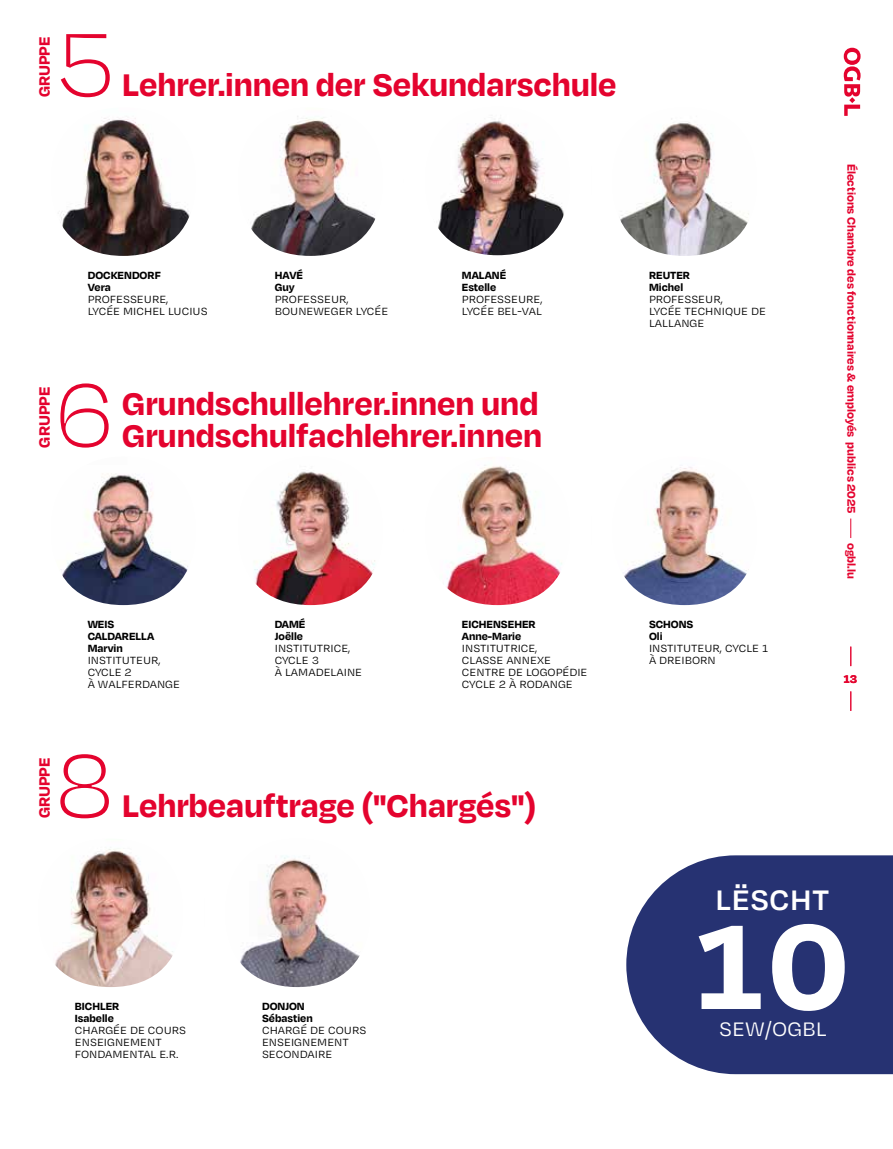
<style>
.page{position:relative;width:893px;height:1149px;background:#fff}
.page>*{position:absolute;margin:0;border:0;box-sizing:border-box;transform-origin:0 0}
.t1{font:700 138.45px "Degular Text";color:#fff}
.t2{font:100 103.35px "Degular";color:#e4032e}
.t3{font:700 36px "Degular";letter-spacing:-.005em;color:#e4032e}
.t4{font:600 32.4px "Degular Text";color:#fff}
.t5{font:22.5px "Degular Text";color:#fff}
.t6{font:700 17.25px "Degular";letter-spacing:-.005em;color:#e4032e}
.t7{font:700 12.9px "Degular";color:#e4032e}
.t8{font:12px/12px "Degular Text";color:#000}
.t9{font:700 12px/12px "Degular";color:#000}
</style>
<div class="page">
<img style="left:55px;top:849px;width:118px;height:137px">
<img style="left:240px;top:855px;width:120px;height:131px">
<img style="left:61px;top:473px;width:127px;height:132px">
<img style="left:254px;top:471px;width:121px;height:134px">
<img style="left:446px;top:465px;width:116px;height:140px">
<img style="left:624px;top:467px;width:125px;height:138px">
<img style="left:61px;top:118px;width:129px;height:138px">
<img style="left:251px;top:116px;width:125px;height:140px">
<img style="left:438px;top:121px;width:126px;height:134px">
<img style="left:620px;top:118px;width:129px;height:138px">
<svg style="left:850px;top:518px;width:1px;height:20px"></svg>
<svg style="left:850px;top:646px;width:1px;height:20px"></svg>
<svg style="left:850px;top:691px;width:1px;height:19px"></svg>
<svg style="left:844px;top:48px;width:17px;height:68px"></svg>
<svg style="left:626px;top:855px;width:267px;height:218px;fill:#263272"></svg>
<h3 class="t6" style="left:33px;top:97px;width:62px;rotate:-90deg">GRUPPE</h3>
<h2 class="t2" style="left:56px;top:4px;width:60px">5</h2>
<h3 class="t3" style="left:122px;top:62px;width:496px">Lehrer.innen der Sekundarschule</h3>
<p class="t9" style="left:88px;top:269px;width:75px">DOCKENDORF<br>Vera</p>
<p class="t8" style="left:88px;top:293px;width:121px">PROFESSEURE,<br>LYCÉE MICHEL LUCIUS</p>
<p class="t9" style="left:275px;top:269px;width:30px">HAVÉ<br>Guy</p>
<p class="t8" style="left:275px;top:293px;width:115px">PROFESSEUR,<br>BOUNEWEGER LYCÉE</p>
<p class="t9" style="left:462px;top:268px;width:46px">MALANÉ<br>Estelle</p>
<p class="t8" style="left:462px;top:292px;width:82px">PROFESSEURE,<br>LYCÉE BEL-VAL</p>
<h3 class="t6" style="left:33px;top:447px;width:62px;rotate:-90deg">GRUPPE</h3>
<h2 class="t2" style="left:56px;top:354px;width:59px">6</h2>
<h3 class="t3" style="left:122px;top:381px;width:418px">Grundschullehrer.innen und</h3>
<h3 class="t3" style="left:122px;top:412px;width:421px">Grundschulfachlehrer.innen</h3>
<p class="t9" style="left:88px;top:617px;width:68px">WEIS<br>CALDARELLA<br>Marvin</p>
<p class="t8" style="left:88px;top:654px;width:94px">INSTITUTEUR,<br>CYCLE 2<br>À WALFERDANGE</p>
<p class="t9" style="left:275px;top:617px;width:32px">DAMÉ<br>Joëlle</p>
<p class="t8" style="left:275px;top:642px;width:89px">INSTITUTRICE,<br>CYCLE 3<br>À LAMADELAINE</p>
<p class="t9" style="left:462px;top:617px;width:75px">EICHENSEHER<br>Anne-Marie</p>
<p class="t8" style="left:462px;top:642px;width:127px">INSTITUTRICE,<br>CLASSE ANNEXE<br>CENTRE DE LOGOPÉDIE<br>CYCLE 2 À RODANGE</p>
<h3 class="t6" style="left:33px;top:818px;width:62px;rotate:-90deg">GRUPPE</h3>
<h2 class="t2" style="left:56px;top:724px;width:58px">8</h2>
<h3 class="t3" style="left:122px;top:782px;width:415px">Lehrbeauftrage ("Chargés")</h3>
<p class="t9" style="left:75px;top:999px;width:46px">BICHLER<br>Isabelle</p>
<p class="t8" style="left:75px;top:1023px;width:113px">CHARGÉE DE COURS<br>ENSEIGNEMENT<br>FONDAMENTAL E.R.</p>
<p class="t9" style="left:262px;top:999px;width:52px">DONJON<br>Sébastien</p>
<p class="t8" style="left:262px;top:1023px;width:106px">CHARGÉ DE COURS<br>ENSEIGNEMENT<br>SECONDAIRE</p>
<p class="t9" style="left:649px;top:269px;width:43px">REUTER<br>Michel</p>
<p class="t8" style="left:649px;top:293px;width:119px">PROFESSEUR,<br>LYCÉE TECHNIQUE DE<br>LALLANGE</p>
<p class="t9" style="left:649px;top:617px;width:46px">SCHONS<br>Oli</p>
<p class="t8" style="left:649px;top:642px;width:121px">INSTITUTEUR, CYCLE 1<br>À DREIBORN</p>
<p class="t7" style="left:860px;top:163px;width:351px;rotate:90deg">Élections Chambre des fonctionnaires &amp; employés publics 2025</p>
<p class="t7" style="left:860px;top:542px;width:37px;rotate:90deg">ogbl.lu</p>
<p class="t7" style="left:844px;top:670px;width:15px">13</p>
<h3 class="t4" style="left:715px;top:878px;width:116px">LËSCHT</h3>
<h1 class="t1" style="left:694px;top:870px;width:158px">10</h1>
<h3 class="t5" style="left:719px;top:1014px;width:109px">SEW/OGBL</h3>
</div>
